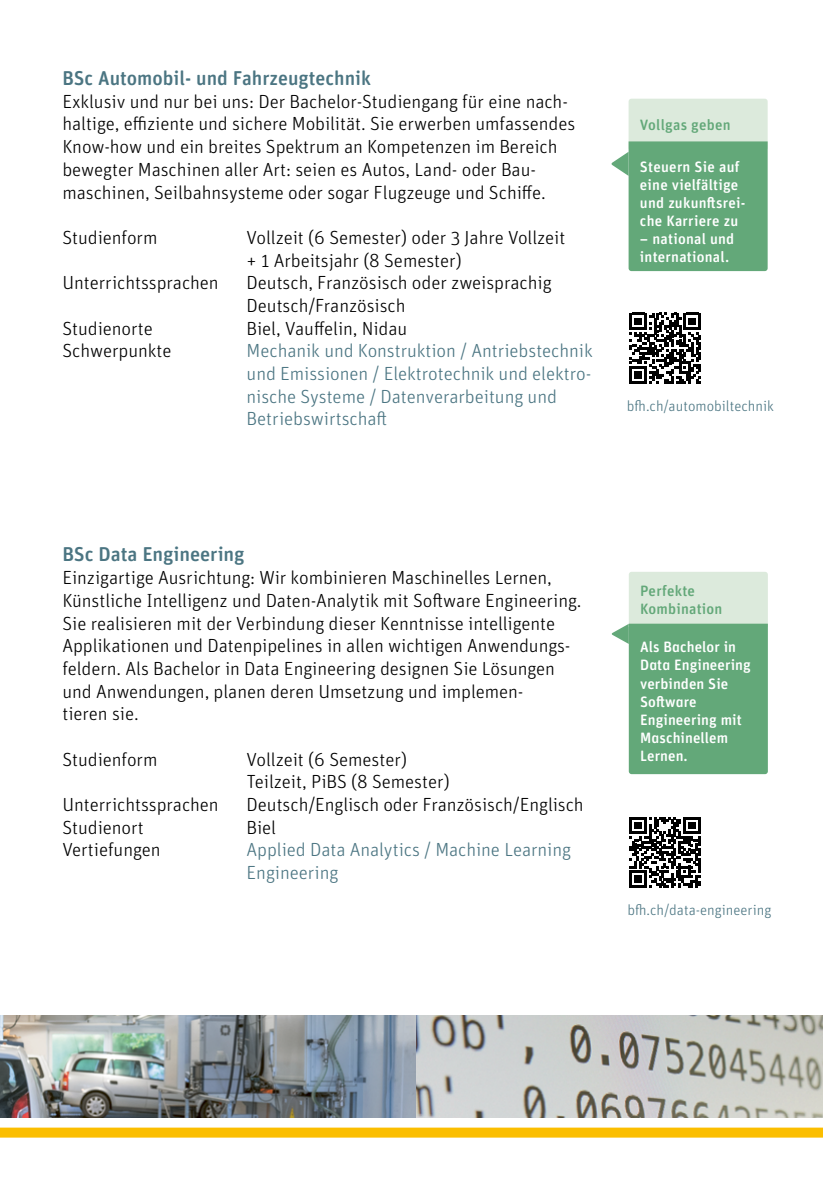
<style>
.page{position:relative;width:823px;height:1191px;background:#fff}
.page>*{position:absolute;margin:0;border:0;box-sizing:border-box;transform-origin:0 0}
.t1{font:500 20px "Unit Rounded Pro";color:#4b7582}
.t2{font:300 19px/22.6px "Unit Rounded Pro";letter-spacing:-.005em;color:#000}
.t3{font:300 19px/22.6px "Unit Rounded Pro";letter-spacing:-.005em;color:#4b7582}
.t4{font:500 15px/18.2px "Unit Rounded Pro";letter-spacing:.005em;color:#fff}
.t5{font:300 15px "Unit Rounded Pro";color:#4b7582}
.t6{font:500 15px/18px "Unit Rounded Pro";letter-spacing:.015em;color:#63a879}
</style>
<div class="page">
<img style="left:0;top:1015px;width:822px;height:102px">
<div style="left:0;top:1127px;width:822px;height:10px;background:#fbbe00"></div>
<svg style="left:611px;top:99px;width:156px;height:172px;background:#8ebf9d"></svg>
<svg style="left:629px;top:313px;width:71px;height:71px"></svg>
<svg style="left:611px;top:572px;width:156px;height:202px;background:#8fc09e"></svg>
<svg style="left:629px;top:817px;width:71px;height:71px"></svg>
<p class="t1" style="left:62px;top:64px;width:310px">BSc Automobil- und Fahrzeugtechnik</p>
<p class="t2" style="left:62px;top:89px;width:514px">Exklusiv und nur bei uns: Der Bachelor-Studiengang für eine nach&shy;haltige, effiziente und sichere Mobilität. Sie erwerben umfassendes Know-how und ein breites Spektrum an Kompetenzen im Bereich bewegter Maschinen aller Art: seien es Autos, Land- oder Bau&shy;maschinen, Seilbahnsysteme oder sogar Flugzeuge und Schiffe.</p>
<p class="t2" style="left:62px;top:226px;width:96px">Studienform</p>
<p class="t2" style="left:246px;top:226px;width:320px">Vollzeit (6 Semester) oder 3 Jahre Vollzeit + 1 Arbeitsjahr (8 Semester)</p>
<p class="t2" style="left:62px;top:271px;width:158px">Unterrichtssprachen</p>
<p class="t2" style="left:246px;top:271px;width:306px">Deutsch, Französisch oder zweisprachig<br>Deutsch/Französisch</p>
<p class="t2" style="left:62px;top:316px;width:92px">Studienorte</p>
<p class="t2" style="left:246px;top:316px;width:162px">Biel, Vauffelin, Nidau</p>
<p class="t2" style="left:62px;top:339px;width:110px">Schwerpunkte</p>
<p class="t3" style="left:246px;top:339px;width:347px">Mechanik und Konstruktion / Antriebstechnik und Emissionen / Elektrotechnik und elektro&shy;nische Systeme / Datenverarbeitung und Betriebswirtschaft</p>
<p class="t6" style="left:639px;top:115px;width:92px">Vollgas geben</p>
<p class="t4" style="left:639px;top:156px;width:107px">Steuern Sie auf eine vielfältige und zukunftsrei&shy;che Karriere zu</p>
<p class="t4" style="left:639px;top:229px;width:96px">– national und international.</p>
<p class="t5" style="left:626px;top:396px;width:148px">bfh.ch/automobiltechnik</p>
<p class="t1" style="left:62px;top:540px;width:184px">BSc Data Engineering</p>
<p class="t2" style="left:62px;top:566px;width:520px">Einzigartige Ausrichtung: Wir kombinieren Maschinelles Lernen, Künstliche Intelligenz und Daten-Analytik mit Software Engineering.<br>Sie realisieren mit der Verbindung dieser Kenntnisse intelligente Applikationen und Datenpipelines in allen wichtigen Anwendungs&shy;feldern. Als Bachelor in Data Engineering designen Sie Lösungen und Anwendungen, planen deren Umsetzung und implemen-<br>tieren sie.</p>
<p class="t2" style="left:62px;top:747px;width:96px">Studienform</p>
<p class="t2" style="left:246px;top:747px;width:204px">Vollzeit (6 Semester)<br>Teilzeit, PiBS (8 Semester)</p>
<p class="t2" style="left:62px;top:792px;width:158px">Unterrichtssprachen</p>
<p class="t2" style="left:246px;top:792px;width:338px">Deutsch/Englisch oder Französisch/Englisch</p>
<p class="t2" style="left:62px;top:815px;width:83px">Studienort</p>
<p class="t2" style="left:246px;top:815px;width:31px">Biel</p>
<p class="t2" style="left:62px;top:838px;width:100px">Vertiefungen</p>
<p class="t3" style="left:246px;top:838px;width:326px">Applied Data Analytics / Machine Learning<br>Engineering</p>
<p class="t6" style="left:639px;top:581px;width:84px">Perfekte<br>Kombination</p>
<p class="t4" style="left:639px;top:637px;width:112px">Als Bachelor in<br>Data Engineering verbinden Sie<br>Software<br>Engineering mit<br>Maschinellem<br>Lernen.</p>
<p class="t5" style="left:627px;top:900px;width:145px">bfh.ch/data-engineering</p>
</div>
